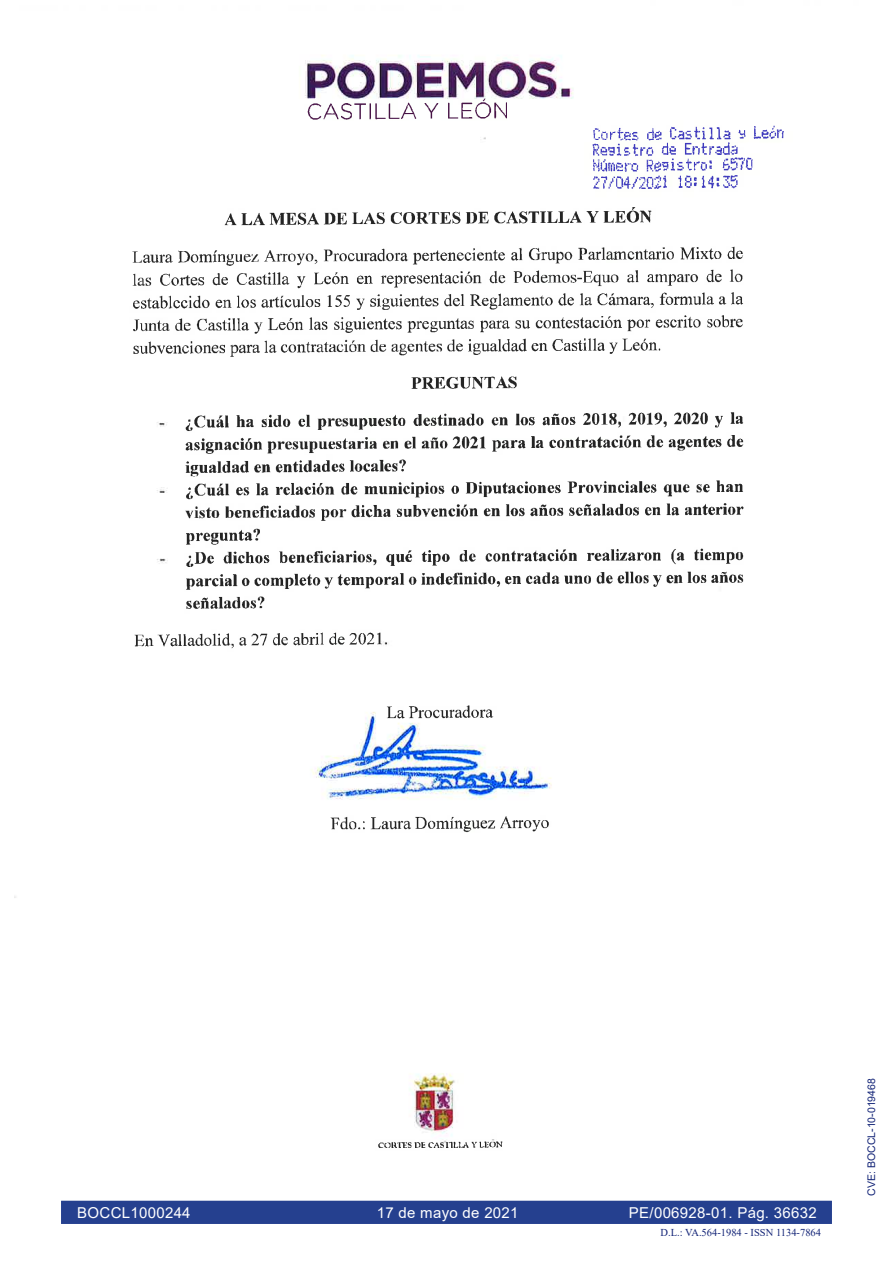
<style>
.page{position:relative;width:893px;height:1263px;background:#fff}
.page>*{position:absolute;margin:0;border:0;box-sizing:border-box;transform-origin:0 0}
.E_CVE{font:15px "Arial";letter-spacing:.02em;color:#fff}
.t1{font:10.5px "Times New Roman";color:#132477}
.t2{font:10.5px "Arial";color:#132477}
</style>
<div class="page">
<div style="left:60px;top:1200px;width:773px;height:25px;background:#25408f"></div>
<div style="left:60px;top:1199px;width:773px;height:26px;border:2px solid #fff"></div>
<img style="left:308px;top:62px;width:262px;height:57px">
<img style="left:592px;top:126px;width:192px;height:63px">
<img style="left:133px;top:207px;width:611px;height:940px">
<p class="E_CVE" style="left:77px;top:1202px;width:115px">BOCCL1000244</p>
<p class="E_CVE" style="left:377px;top:1202px;width:143px">17 de mayo de 2021</p>
<p class="E_CVE" style="left:629px;top:1202px;width:189px">PE/006928-01. Pág. 36632</p>
<p class="t1" style="left:661px;top:1225px;width:162px">D.L.: VA.564-1984 - ISSN 1134-7864</p>
<p class="t2" style="left:864px;top:1195px;width:119px;rotate:-90deg">CVE: BOCCL-10-019468</p>
</div>
